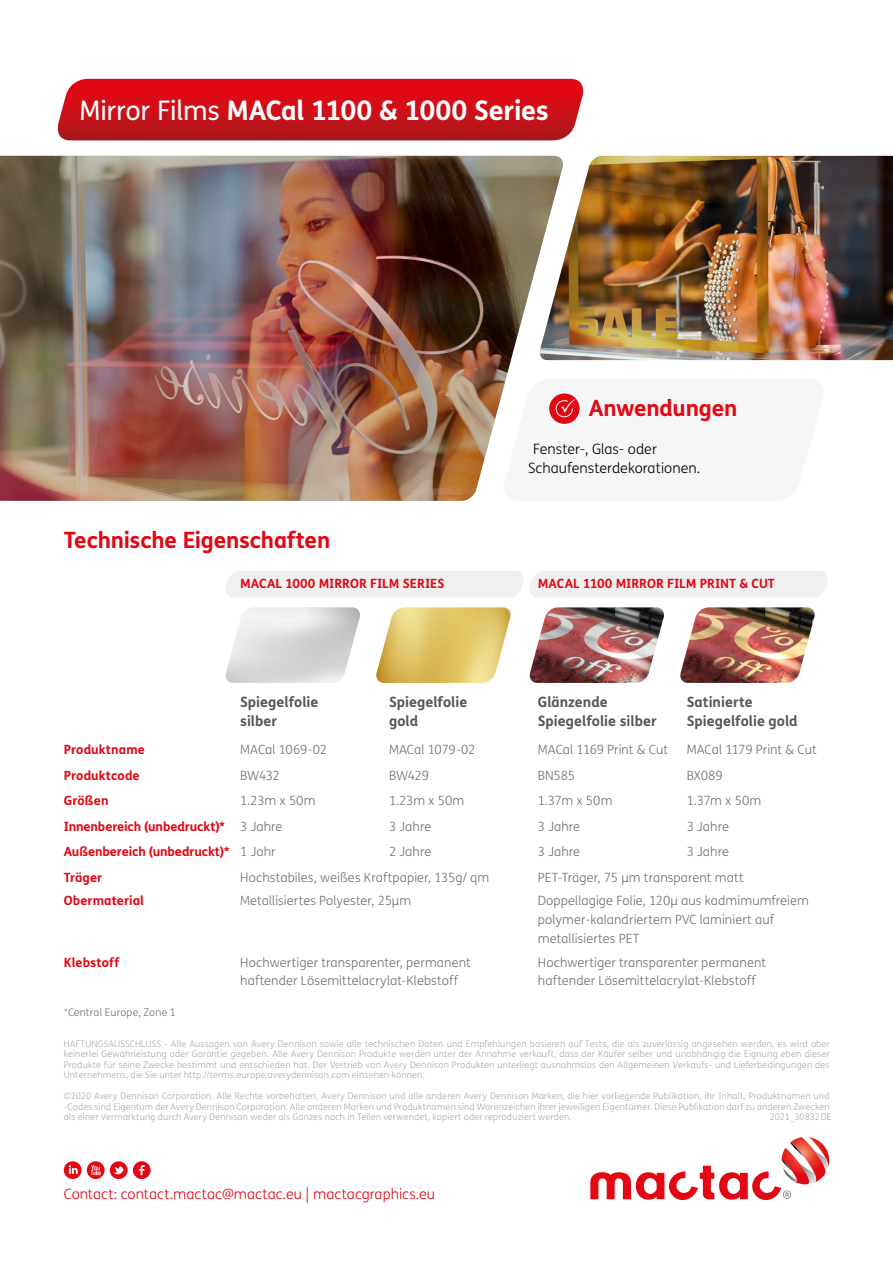
<style>
.page{position:relative;width:893px;height:1263px;background:#fff}
.page>*{position:absolute;margin:0;border:0;box-sizing:border-box;transform-origin:0 0}
.t1{font:700 27px "FS Me";letter-spacing:-.01em;color:#fff}
.t2{font:700 22.5px "FS Me";letter-spacing:-.01em;color:#e30613}
.t3{font:700 14.25px/18.8px "FS Me";color:#575756}
.t4{font:300 14.25px "FS Me";letter-spacing:.005em;color:#e20713}
.t5{font:300 14.25px/18.8px "FS Me";letter-spacing:.005em;color:#000}
.t6{font:300 12.75px/18.8px "FS Me";letter-spacing:.01em;color:#706f6f}
.t7{font:700 12.75px "FS Me";letter-spacing:.005em;color:#e30613}
.t8{font:300 12.75px "FS Me";letter-spacing:-.01em;color:#706f6f}
.t9{font:300 12.75px "FS Me";letter-spacing:-.015em;color:#706f6f}
.t10{font:300 10.5px "FS Me";letter-spacing:.015em;color:#706f6f}
.t11{font:300 9px/10.5px "FS Me";letter-spacing:.02em;color:#a8a8a7;text-align:justify}
.t12{font:300 9px "FS Me";letter-spacing:-.005em;color:#a8a8a7}
.s1{font-weight:400}
.s2{font-weight:300;color:#706f6f}
</style>
<div class="page">
<svg style="left:57px;top:79px;width:527px;height:61px;background:#cd151e"></svg>
<img style="left:566px;top:156px;width:327px;height:204px">
<img style="left:0;top:156px;width:563px;height:345px">
<div style="left:226px;top:571px;width:602px;height:26px;background:#f0f0f0"></div>
<svg style="left:499px;top:379px;width:81px;height:122px"></svg>
<svg style="left:225px;top:607px;width:135px;height:76px"></svg>
<img style="left:529px;top:607px;width:135px;height:76px">
<svg style="left:376px;top:607px;width:135px;height:76px;background:#e4cc7c"></svg>
<img style="left:680px;top:607px;width:135px;height:76px">
<svg style="left:590px;top:1137px;width:239px;height:63px"></svg>
<svg style="left:64px;top:1161px;width:87px;height:18px"></svg>
<h1 class="t1" style="left:79px;top:89px;width:471px"><span class="s1">Mirror Films</span> MACal 1100 &amp; 1000 Series</h1>
<h2 class="t2" style="left:589px;top:391px;width:150px">Anwendungen</h2>
<h3 class="t5" style="left:528px;top:439px;width:174px;text-indent:5px">Fenster-, Glas- oder<br>Schaufensterdekorationen.</h3>
<h2 class="t2" style="left:64px;top:522px;width:268px">Technische Eigenschaften</h2>
<h3 class="t7" style="left:240px;top:574px;width:206px">MACAL 1000 MIRROR FILM SERIES</h3>
<h3 class="t7" style="left:538px;top:574px;width:239px">MACAL 1100 MIRROR FILM PRINT &amp; CUT</h3>
<h3 class="t3" style="left:240px;top:692px;width:80px">Spiegelfolie silber</h3>
<h3 class="t3" style="left:389px;top:692px;width:80px">Spiegelfolie gold</h3>
<h3 class="t3" style="left:538px;top:692px;width:120px">Glänzende<br>Spiegelfolie silber</h3>
<h3 class="t3" style="left:687px;top:692px;width:113px">Satinierte<br>Spiegelfolie gold</h3>
<h3 class="t7" style="left:64px;top:740px;width:83px">Produktname</h3>
<h3 class="t8" style="left:240px;top:741px;width:88px">MACal 1069-02</h3>
<h3 class="t9" style="left:389px;top:741px;width:88px">MACal 1079-02</h3>
<h3 class="t6" style="left:538px;top:740px;width:132px">MACal 1169 Print &amp; Cut</h3>
<h3 class="t6" style="left:687px;top:740px;width:132px">MACal 1179 Print &amp; Cut</h3>
<h3 class="t7" style="left:64px;top:765px;width:77px">Produktcode</h3>
<h3 class="t6" style="left:240px;top:765px;width:41px">BW432</h3>
<h3 class="t6" style="left:389px;top:765px;width:41px">BW429</h3>
<h3 class="t6" style="left:538px;top:765px;width:39px">BN585</h3>
<h3 class="t6" style="left:687px;top:765px;width:38px">BX089</h3>
<h3 class="t7" style="left:64px;top:791px;width:46px">Größen</h3>
<h3 class="t6" style="left:240px;top:791px;width:77px">1.23m x 50m</h3>
<h3 class="t6" style="left:389px;top:791px;width:77px">1.23m x 50m</h3>
<h3 class="t6" style="left:538px;top:791px;width:76px">1.37m x 50m</h3>
<h3 class="t6" style="left:687px;top:791px;width:76px">1.37m x 50m</h3>
<h3 class="t7" style="left:64px;top:816px;width:220px">Innenbereich (unbedruckt)* <span class="s2">3 Jahre</span></h3>
<h3 class="t6" style="left:389px;top:816px;width:44px">3 Jahre</h3>
<h3 class="t6" style="left:538px;top:816px;width:44px">3 Jahre</h3>
<h3 class="t6" style="left:687px;top:816px;width:44px">3 Jahre</h3>
<h3 class="t7" style="left:64px;top:842px;width:213px">Außenbereich (unbedruckt)* <span class="s2">1 Jahr</span></h3>
<h3 class="t6" style="left:389px;top:842px;width:44px">2 Jahre</h3>
<h3 class="t6" style="left:538px;top:842px;width:44px">3 Jahre</h3>
<h3 class="t6" style="left:687px;top:842px;width:44px">3 Jahre</h3>
<h3 class="t7" style="left:64px;top:867px;width:40px">Träger</h3>
<h3 class="t6" style="left:240px;top:867px;width:250px">Hochstabiles, weißes Kraftpapier, 135g/ qm</h3>
<h3 class="t6" style="left:538px;top:867px;width:207px">PET-Träger, 75 μm transparent matt</h3>
<h3 class="t7" style="left:64px;top:891px;width:82px">Obermaterial</h3>
<h3 class="t6" style="left:240px;top:891px;width:173px">Metallisiertes Polyester, 25μm</h3>
<h3 class="t6" style="left:538px;top:891px;width:273px">Doppellagige Folie, 120μ aus kadmimumfreiem polymer-kalandriertem PVC laminiert auf metallisiertes PET</h3>
<h3 class="t7" style="left:64px;top:952px;width:57px">Klebstoff</h3>
<h3 class="t6" style="left:240px;top:952px;width:232px">Hochwertiger transparenter, permanent haftender Lösemittelacrylat-Klebstoff</h3>
<h3 class="t6" style="left:538px;top:952px;width:230px">Hochwertiger transparenter permanent haftender Lösemittelacrylat-Klebstoff</h3>
<p class="t10" style="left:64px;top:1005px;width:114px">*Central Europe, Zone 1</p>
<p class="t11" style="left:64px;top:1038px;width:767px">HAFTUNGSAUSSCHLUSS - Alle Aussagen von Avery Dennison sowie alle technischen Daten und Empfehlungen basieren auf Tests, die als zuverlässig angesehen werden, es wird aber keinerlei Gewährleistung oder Garantie gegeben. Alle Avery Dennison Produkte werden unter der Annahme verkauft, dass der Käufer selber und unabhängig die Eignung eben dieser Produkte für seine Zwecke bestimmt und entschieden hat. Der Vertrieb von Avery Dennison Produkten unterliegt ausnahmslos den Allgemeinen Verkaufs- und Lieferbedingungen des Unternehmens, die Sie unter http://terms.europe.averydennison.com einsehen können.</p>
<p class="t11" style="left:64px;top:1091px;width:767px">©2020 Avery Dennison Corporation. Alle Rechte vorbehalten. Avery Dennison und alle anderen Avery Dennison Marken, die hier vorliegende Publikation, ihr Inhalt, Produktnamen und -Codes sind Eigentum der Avery Dennison Corporation. Alle anderen Marken und Produktnamen sind Warenzeichen ihrer jeweiligen Eigentümer. Diese Publikation darf zu anderen Zwecken als einer Vermarktung durch Avery Dennison weder als Ganzes noch in Teilen verwendet, kopiert oder reproduziert werden.</p>
<p class="t12" style="left:770px;top:1110px;width:63px">2021_30832DE</p>
<h3 class="t4" style="left:64px;top:1184px;width:373px">Contact: contact.mactac@mactac.eu | mactacgraphics.eu</h3>
</div>
